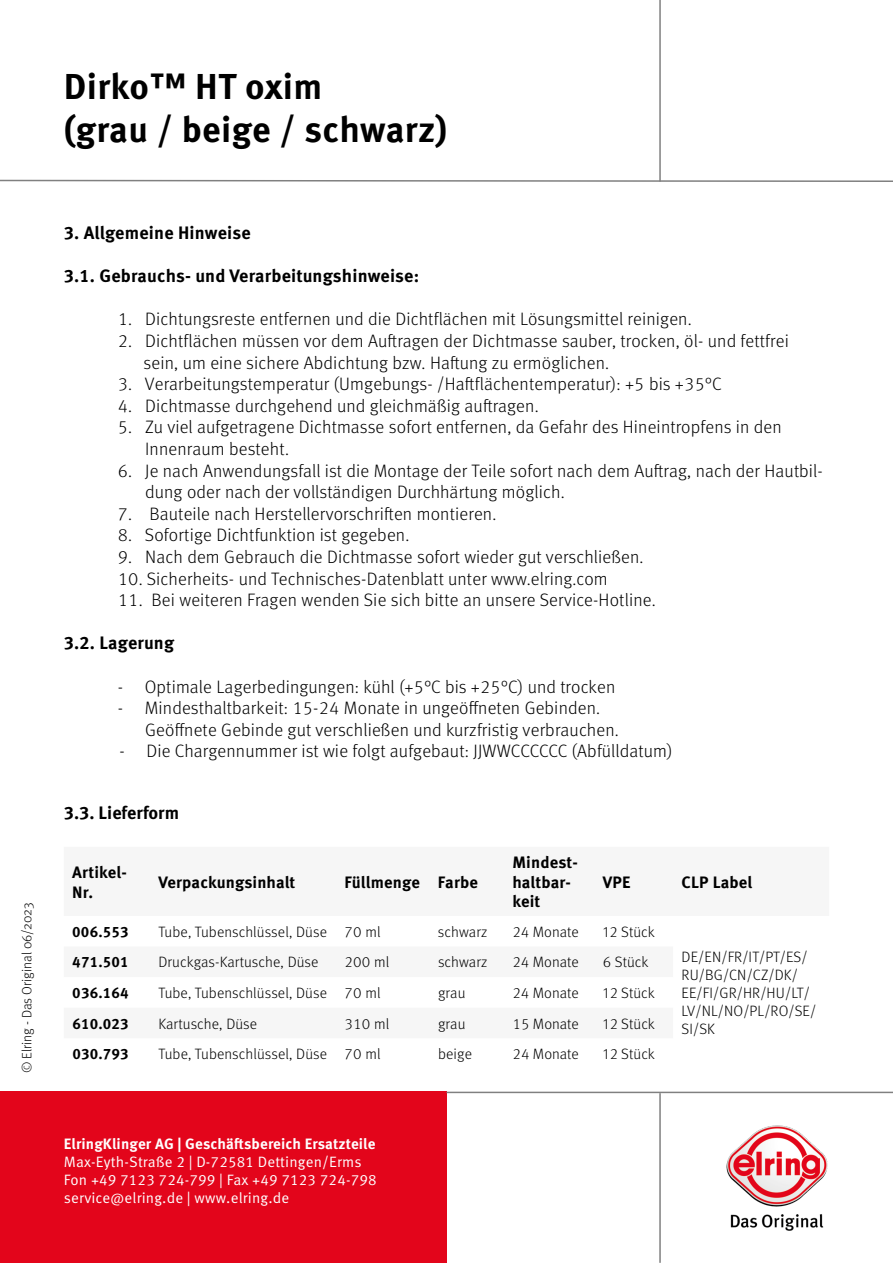
<style>
.page{position:relative;width:893px;height:1263px;background:#fff}
.page>*{position:absolute;margin:0;border:0;box-sizing:border-box;transform-origin:0 0}
.t1{font:700 36px/43.2px "Meta Pro";letter-spacing:.01em;color:#000}
.t2{font:300 18px/21.6px "Meta Pro";letter-spacing:.01em;color:#000}
.t3{font:700 18px "Meta Pro";letter-spacing:.01em;color:#000}
.t4{font:700 16.5px/19.8px "Meta Pro";letter-spacing:.01em;color:#000}
.t5{font:300 15px/18px "Meta Pro";letter-spacing:.005em;color:#000}
.t6{font:15px/18px "Meta Pro Norm";letter-spacing:.01em;color:#fff}
.t7{font:700 15px "Meta Pro";letter-spacing:.01em;color:#fff}
.t8{font:700 15px "Meta Pro";letter-spacing:.01em;color:#000}
.t9{font:300 13.5px "Meta Pro";color:#000}
</style>
<div class="page">
<hr style="left:659px;top:0;width:2px;height:182px;background:#808080">
<svg style="left:0;top:179px;width:893px;height:3px"></svg>
<hr style="left:659px;top:1093px;width:2px;height:170px;background:#808080">
<div style="left:0;top:1092px;width:446px;height:171px;background:#e3051b"></div>
<hr style="left:446px;top:1092px;width:447px;height:1px;background:#808080">
<img style="left:727px;top:1126px;width:100px;height:104px">
<p class="t9" style="left:17px;top:1073px;width:172px;rotate:-90deg">© Elring - Das Original 06/2023</p>
<h1 class="t1" style="left:64px;top:63px;width:385px">Dirko™ HT oxim<br>(grau / beige / schwarz)</h1>
<p class="t3" style="left:64px;top:219px;width:188px">3. Allgemeine Hinweise</p>
<p class="t3" style="left:64px;top:262px;width:357px">3.1. Gebrauchs- und Verarbeitungshinweise:</p>
<p class="t2" style="left:118px;top:307px;width:575px">1. Dichtungsreste entfernen und die Dichtflächen mit Lösungsmittel reinigen.</p>
<p class="t2" style="left:143px;top:329px;width:647px;text-indent:-26px">2. Dichtflächen müssen vor dem Auftragen der Dichtmasse sauber, trocken, öl- und fettfrei sein, um eine sichere Abdichtung bzw. Haftung zu ermöglichen.</p>
<p class="t2" style="left:118px;top:372px;width:605px">3. Verarbeitungstemperatur (Umgebungs- /Haftflächentemperatur): +5 bis +35°C</p>
<p class="t2" style="left:118px;top:394px;width:422px">4. Dichtmasse durchgehend und gleichmäßig auftragen.</p>
<p class="t2" style="left:145px;top:415px;width:638px;text-indent:-27px">5. Zu viel aufgetragene Dichtmasse sofort entfernen, da Gefahr des Hineintropfens in den<br>Innenraum besteht.</p>
<p class="t2" style="left:145px;top:459px;width:679px;text-indent:-27px">6. Je nach Anwendungsfall ist die Montage der Teile sofort nach dem Auftrag, nach der Hautbil&shy;dung oder nach der vollständigen Durchhärtung möglich.</p>
<p class="t2" style="left:118px;top:502px;width:380px">7. Bauteile nach Herstellervorschriften montieren.</p>
<p class="t2" style="left:118px;top:523px;width:293px">8. Sofortige Dichtfunktion ist gegeben.</p>
<p class="t2" style="left:118px;top:545px;width:527px">9. Nach dem Gebrauch die Dichtmasse sofort wieder gut verschließen.</p>
<p class="t2" style="left:118px;top:567px;width:491px">10. Sicherheits- und Technisches-Datenblatt unter www.elring.com</p>
<p class="t2" style="left:118px;top:588px;width:539px">11. Bei weiteren Fragen wenden Sie sich bitte an unsere Service-Hotline.</p>
<p class="t3" style="left:64px;top:629px;width:112px">3.2. Lagerung</p>
<p class="t2" style="left:118px;top:675px;width:499px">- Optimale Lagerbedingungen: kühl (+5°C bis +25°C) und trocken</p>
<p class="t2" style="left:145px;top:696px;width:475px;text-indent:-27px">- Mindesthaltbarkeit: 15-24 Monate in ungeöffneten Gebinden.<br>Geöffnete Gebinde gut verschließen und kurzfristig verbrauchen.</p>
<p class="t2" style="left:119px;top:739px;width:555px">- Die Chargennummer ist wie folgt aufgebaut: JJWWCCCCCC (Abfülldatum)</p>
<p class="t3" style="left:64px;top:799px;width:117px">3.3. Lieferform</p>
<p class="t4" style="left:72px;top:861px;width:56px">Artikel-<br>Nr.</p>
<p class="t4" style="left:158px;top:871px;width:138px">Verpackungsinhalt</p>
<p class="t4" style="left:344px;top:871px;width:135px">Füllmenge Farbe</p>
<p class="t4" style="left:512px;top:851px;width:67px">Mindest&shy;haltbar&shy;keit</p>
<p class="t4" style="left:603px;top:871px;width:29px">VPE</p>
<p class="t4" style="left:682px;top:871px;width:72px">CLP Label</p>
<p class="t8" style="left:72px;top:920px;width:58px">006.553</p>
<p class="t5" style="left:158px;top:922px;width:224px">Tube, Tubenschlüssel, Düse 70 ml</p>
<p class="t5" style="left:438px;top:922px;width:51px">schwarz</p>
<p class="t5" style="left:512px;top:922px;width:68px">24 Monate</p>
<p class="t5" style="left:603px;top:922px;width:54px">12 Stück</p>
<p class="t8" style="left:72px;top:950px;width:58px">471.501</p>
<p class="t5" style="left:158px;top:952px;width:162px">Druckgas-Kartusche, Düse</p>
<p class="t5" style="left:344px;top:952px;width:46px">200 ml</p>
<p class="t5" style="left:438px;top:952px;width:51px">schwarz</p>
<p class="t5" style="left:512px;top:952px;width:68px">24 Monate</p>
<p class="t5" style="left:603px;top:952px;width:47px">6 Stück</p>
<p class="t8" style="left:72px;top:981px;width:58px">036.164</p>
<p class="t5" style="left:158px;top:983px;width:224px">Tube, Tubenschlüssel, Düse 70 ml</p>
<p class="t5" style="left:438px;top:983px;width:29px">grau</p>
<p class="t5" style="left:512px;top:983px;width:68px">24 Monate</p>
<p class="t5" style="left:603px;top:983px;width:54px">12 Stück</p>
<p class="t8" style="left:72px;top:1012px;width:58px">610.023</p>
<p class="t5" style="left:158px;top:1014px;width:100px">Kartusche, Düse</p>
<p class="t5" style="left:344px;top:1014px;width:46px">310 ml</p>
<p class="t5" style="left:438px;top:1014px;width:29px">grau</p>
<p class="t5" style="left:512px;top:1014px;width:68px">15 Monate</p>
<p class="t5" style="left:603px;top:1014px;width:54px">12 Stück</p>
<p class="t8" style="left:72px;top:1042px;width:58px">030.793</p>
<p class="t5" style="left:158px;top:1044px;width:224px">Tube, Tubenschlüssel, Düse 70 ml</p>
<p class="t5" style="left:438px;top:1044px;width:36px">beige</p>
<p class="t5" style="left:512px;top:1044px;width:68px">24 Monate</p>
<p class="t5" style="left:603px;top:1044px;width:54px">12 Stück</p>
<p class="t5" style="left:682px;top:947px;width:136px">DE/EN/FR/IT/PT/ES/<br>RU/BG/CN/CZ/DK/<br>EE/FI/GR/HR/HU/LT/<br>LV/NL/NO/PL/RO/SE/<br>SI/SK</p>
<p class="t7" style="left:64px;top:1132px;width:313px">ElringKlinger AG | Geschäftsbereich Ersatzteile</p>
<p class="t6" style="left:64px;top:1152px;width:314px">Max-Eyth-Straße 2 | D-72581 Dettingen/Erms<br>Fon +49 7123 724-799 | Fax +49 7123 724-798 service@elring.de | www.elring.de</p>
</div>
